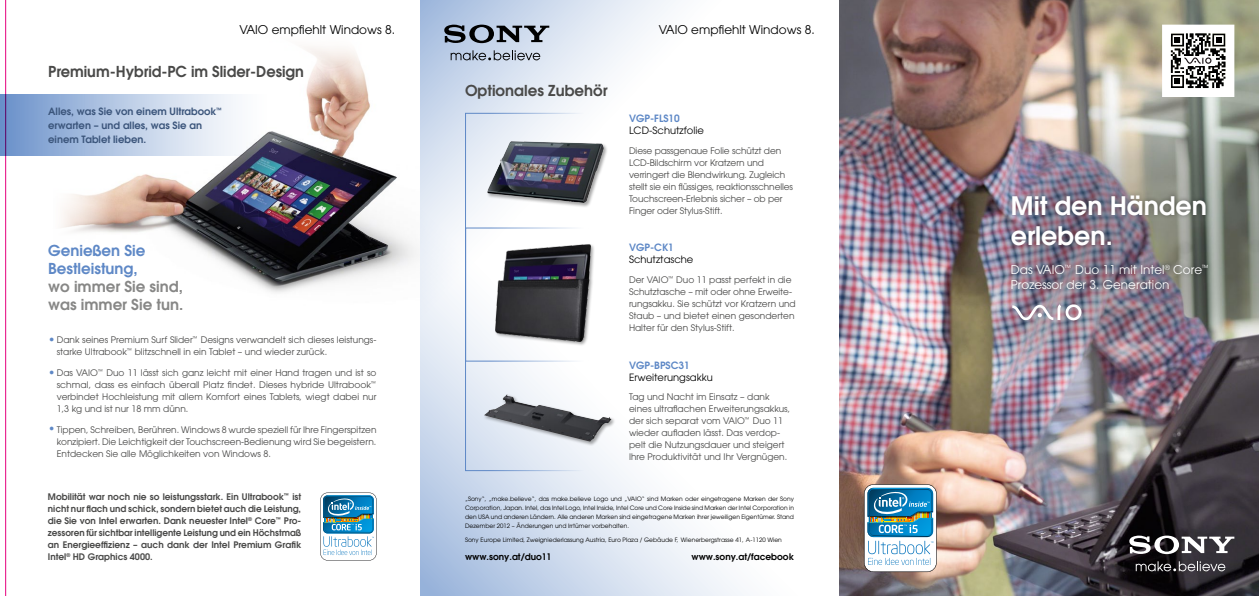
<style>
.page{position:relative;width:1259px;height:596px;background:#fff}
.page>*{position:absolute;margin:0;border:0;box-sizing:border-box;transform-origin:0 0}
.t1{font:600 25.3px/30.4px "Avant Garde";color:#fff}
.t2{font:600 15px "Avant Garde";color:#494948}
.t3{font:600 15px/18px "Avant Garde";color:#878786}
.t4{font:600 15px/18px "Avant Garde";color:#5e88c6}
.t5{font:12px/14.4px "Avant Garde";color:#fff}
.t6{font:12px "Avant Garde";color:#000}
.t7{font:600 10px/14px "Avant Garde";color:#3b557b}
.t8{font:10px "Avant Garde";color:#000}
.t9{font:600 10px "Avant Garde";color:#5e88c6}
.t10{font:9px/12px "Avant Garde";color:#494948}
.t11{font:600 9px/12px "Avant Garde";color:#494948;text-align:justify}
.t12{font:600 9px "Avant Garde";color:#000}
.t13{font:6px/9px "Avant Garde";color:#000;text-align:justify}
.s1{font-size:12px;color:#5e88c6}
</style>
<div class="page">
<img style="left:839px;top:0;width:420px;height:595px">
<svg style="left:420px;top:0;width:323px;height:595px"></svg>
<div style="left:465px;top:113px;width:124px;height:358px;border:1px solid #5e88c6"></div>
<div style="left:465px;top:227px;width:124px;height:134px;border:1px solid #5e88c6"></div>
<div style="left:1007px;top:190px;width:203px;height:60px;background:#000;opacity:.4"></div>
<div style="left:1007px;top:259px;width:205px;height:34px;background:#000;opacity:.4"></div>
<svg style="left:1135px;top:561px;width:90px;height:10px"></svg>
<svg style="left:1129px;top:535px;width:105px;height:18px"></svg>
<div style="left:483px;top:393px;width:133px;height:53px;background:#000;opacity:.35"></div>
<img style="left:484px;top:394px;width:127px;height:47px">
<div style="left:495px;top:243px;width:100px;height:103px;background:#000;opacity:.35"></div>
<img style="left:495px;top:244px;width:95px;height:97px">
<div style="left:486px;top:140px;width:122px;height:68px;background:#000;opacity:.35"></div>
<img style="left:487px;top:141px;width:117px;height:62px">
<svg style="left:451px;top:50px;width:89px;height:10px"></svg>
<svg style="left:444px;top:25px;width:105px;height:18px"></svg>
<svg style="left:1012px;top:304px;width:69px;height:16px"></svg>
<hr style="left:5px;top:0;width:1px;height:595px;background:#e5007d">
<svg style="left:0;top:94px;width:47px;height:62px;fill:#789bcf"></svg>
<img style="left:47px;top:47px;width:371px;height:246px">
<svg style="left:1162px;top:25px;width:72px;height:72px"></svg>
<svg style="left:864px;top:484px;width:72px;height:87px"></svg>
<svg style="left:320px;top:492px;width:56px;height:68px"></svg>
<h3 class="t6" style="left:239px;top:23px;width:157px">VAIO empfiehlt Windows 8.</h3>
<h2 class="t2" style="left:48px;top:62px;width:257px">Premium-Hybrid-PC im Slider-Design</h2>
<p class="t7" style="left:48px;top:104px;width:175px">Alles, was Sie von einem Ultrabook<sup>™ </sup>erwarten – und alles, was Sie an einem Tablet lieben.</p>
<h2 class="t4" style="left:48px;top:241px;width:99px">Genießen Sie<br>Bestleistung,</h2>
<h2 class="t3" style="left:48px;top:277px;width:137px">wo immer Sie sind, was immer Sie tun.</h2>
<p class="t10" style="left:57px;top:334px;width:321px;text-indent:-9px"><span class="s1">•</span> Dank seines Premium Surf Slider<sup>™</sup> Designs verwandelt sich dieses leistungs&shy;starke Ultrabook<sup>™</sup> blitzschnell in ein Tablet – und wieder zurück.</p>
<p class="t10" style="left:57px;top:366px;width:321px;text-align:justify;text-indent:-9px"><span class="s1">•</span> Das VAIO<sup>™</sup> Duo 11 lässt sich ganz leicht mit einer Hand tragen und ist so schmal, dass es einfach überall Platz findet. Dieses hybride Ultrabook<sup>™ </sup>verbindet Hochleistung mit allem Komfort eines Tablets, wiegt dabei nur 1,3 kg und ist nur 18 mm dünn.</p>
<p class="t10" style="left:57px;top:424px;width:321px;text-align:justify;text-indent:-9px"><span class="s1">•</span> Tippen, Schreiben, Berühren. Windows 8 wurde speziell für Ihre Fingerspitzen konzipiert. Die Leichtigkeit der Touchscreen-Bedienung wird Sie begeistern.<br>Entdecken Sie alle Möglichkeiten von Windows 8.</p>
<p class="t11" style="left:48px;top:490px;width:255px">Mobilität war noch nie so leistungsstark. Ein Ultrabook<sup>™</sup> ist nicht nur flach und schick, sondern bietet auch die Leistung, die Sie von Intel erwarten. Dank neuester Intel<sup>®</sup> Core<sup>™</sup> Pro&shy;zessoren für sichtbar intelligente Leistung und ein Höchstmaß an Energieeffizienz – auch dank der Intel Premium Grafik Intel<sup>®</sup> HD Graphics 4000.</p>
<h2 class="t2" style="left:465px;top:81px;width:144px">Optionales Zubehör</h2>
<h3 class="t6" style="left:659px;top:23px;width:157px">VAIO empfiehlt Windows 8.</h3>
<p class="t9" style="left:629px;top:111px;width:52px">VGP-FLS10</p>
<p class="t8" style="left:629px;top:124px;width:76px">LCD-Schutzfolie</p>
<p class="t10" style="left:629px;top:144px;width:166px">Diese passgenaue Folie schützt den LCD-Bildschirm vor Kratzern und verringert die Blendwirkung. Zugleich stellt sie ein flüssiges, reaktionsschnelles Touchscreen-Erlebnis sicher – ob per Finger oder Stylus-Stift.</p>
<p class="t9" style="left:629px;top:241px;width:46px">VGP-CK1</p>
<p class="t8" style="left:629px;top:253px;width:66px">Schutztasche</p>
<p class="t10" style="left:629px;top:273px;width:168px">Der VAIO<sup>™</sup> Duo 11 passt perfekt in die Schutztasche – mit oder ohne Erweite&shy;rungsakku. Sie schützt vor Kratzern und Staub – und bietet einen gesonderten Halter für den Stylus-Stift.</p>
<p class="t9" style="left:629px;top:359px;width:62px">VGP-BPSC31</p>
<p class="t8" style="left:629px;top:371px;width:85px">Erweiterungsakku</p>
<p class="t10" style="left:629px;top:391px;width:163px">Tag und Nacht im Einsatz – dank eines ultraflachen Erweiterungsakkus, der sich separat vom VAIO<sup>™</sup> Duo 11 wieder aufladen lässt. Das verdop&shy;pelt die Nutzungsdauer und steigert Ihre Produktivität und Ihr Vergnügen.</p>
<p class="t13" style="left:465px;top:493px;width:330px">„Sony“, „make.believe“, das make.believe Logo und „VAIO“ sind Marken oder eingetragene Marken der Sony Corporation, Japan. Intel, das Intel Logo, Intel Inside, Intel Core und Core Inside sind Marken der Intel Corporation in den USA und anderen Ländern. Alle anderen Marken sind eingetragene Marken ihrer jeweiligen Eigentümer. Stand Dezember 2012 – Änderungen und Irrtümer vorbehalten.</p>
<p class="t13" style="left:465px;top:535px;width:318px">Sony Europe Limited, Zweigniederlassung Austria, Euro Plaza / Gebäude F, Wienerbergstrasse 41, A-1120 Wien</p>
<p class="t12" style="left:465px;top:550px;width:88px">www.sony.at/duo11</p>
<p class="t12" style="left:691px;top:550px;width:104px">www.sony.at/facebook</p>
<h1 class="t1" style="left:1011px;top:190px;width:198px">Mit den Händen erleben.</h1>
<h3 class="t5" style="left:1011px;top:262px;width:200px">Das VAIO<sup>™</sup> Duo 11 mit Intel<sup>®</sup> Core<sup>™<br></sup>Prozessor der 3. Generation</h3>
</div>
